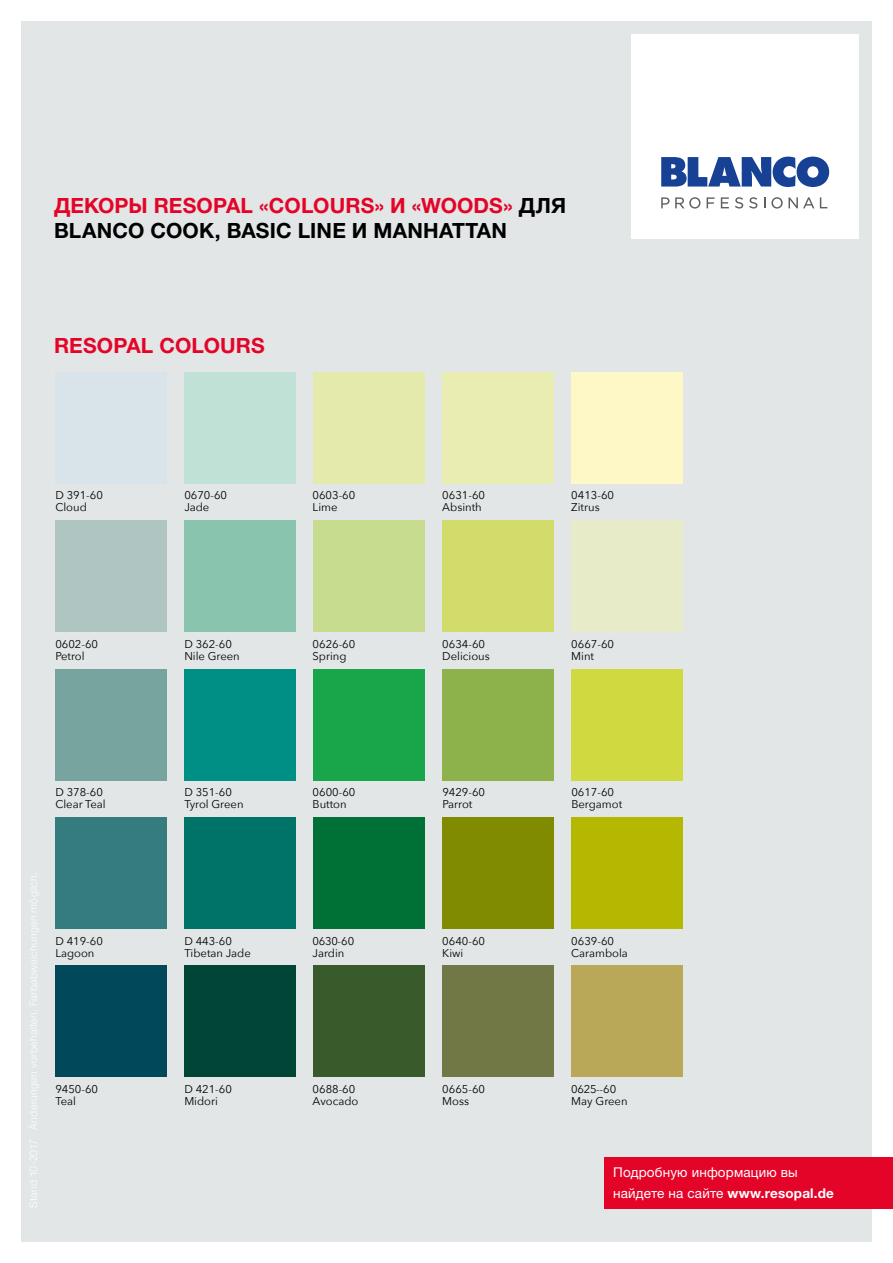
<style>
.page{position:relative;width:893px;height:1263px;background:#fff}
.page>*{position:absolute;margin:0;border:0;box-sizing:border-box;transform-origin:0 0}
.t1{font:700 21px/25.5px "Helvetica Neue LTW1 G";letter-spacing:.005em;color:#000}
.t2{font:700 21px "Helvetica Neue LTW1 G";letter-spacing:.005em;color:#e40428}
.t3{font:13.5px/21px "Helvetica Neue LTW1 G";letter-spacing:.01em;color:#fff}
.t4{font:11.25px/12px "Avenir Next";color:#000}
.s1{color:#e40428}
.s2{font-weight:700}
</style>
<div class="page">
<div style="left:21px;top:21px;width:851px;height:1220px;background:#e2e6e6"></div>
<div style="left:631px;top:34px;width:228px;height:204px;background:#fff"></div>
<svg style="left:661px;top:157px;width:168px;height:30px"></svg>
<svg style="left:661px;top:197px;width:8px;height:11px"></svg>
<svg style="left:675px;top:197px;width:25px;height:12px"></svg>
<svg style="left:707px;top:197px;width:8px;height:11px"></svg>
<svg style="left:721px;top:197px;width:8px;height:11px"></svg>
<svg style="left:735px;top:197px;width:8px;height:12px"></svg>
<svg style="left:749px;top:197px;width:8px;height:12px"></svg>
<svg style="left:771px;top:197px;width:43px;height:12px"></svg>
<svg style="left:820px;top:197px;width:7px;height:11px"></svg>
<div style="left:55px;top:965px;width:112px;height:112px;background:#00485a"></div>
<div style="left:184px;top:965px;width:112px;height:112px;background:#004536"></div>
<div style="left:313px;top:965px;width:112px;height:112px;background:#395a2a"></div>
<div style="left:442px;top:965px;width:112px;height:112px;background:#717846"></div>
<div style="left:571px;top:965px;width:112px;height:112px;background:#b8a857"></div>
<div style="left:55px;top:520px;width:112px;height:112px;background:#aec5c2"></div>
<div style="left:184px;top:520px;width:112px;height:112px;background:#88c4ae"></div>
<div style="left:313px;top:520px;width:112px;height:112px;background:#c8dc8f"></div>
<div style="left:442px;top:520px;width:112px;height:112px;background:#d2dc6a"></div>
<div style="left:571px;top:520px;width:112px;height:112px;background:#e7ebc8"></div>
<div style="left:55px;top:668px;width:112px;height:112px;background:#77a49f"></div>
<div style="left:184px;top:668px;width:112px;height:112px;background:#008f85"></div>
<div style="left:313px;top:668px;width:112px;height:112px;background:#19a64a"></div>
<div style="left:442px;top:668px;width:112px;height:112px;background:#8eb24b"></div>
<div style="left:571px;top:668px;width:112px;height:112px;background:#d0d940"></div>
<div style="left:55px;top:817px;width:112px;height:112px;background:#347c7d"></div>
<div style="left:184px;top:817px;width:112px;height:112px;background:#007369"></div>
<div style="left:313px;top:817px;width:112px;height:112px;background:#007136"></div>
<div style="left:442px;top:817px;width:112px;height:112px;background:#808b00"></div>
<div style="left:571px;top:817px;width:112px;height:112px;background:#b5b800"></div>
<div style="left:55px;top:372px;width:112px;height:112px;background:#d8e3ea"></div>
<div style="left:184px;top:372px;width:112px;height:112px;background:#bfe1d6"></div>
<div style="left:313px;top:372px;width:112px;height:112px;background:#e4eaac"></div>
<div style="left:442px;top:372px;width:112px;height:112px;background:#eaedb1"></div>
<div style="left:571px;top:372px;width:112px;height:112px;background:#fef8c6"></div>
<div style="left:605px;top:1157px;width:288px;height:51px;background:#e40428"></div>
<h1 class="t1" style="left:54px;top:192px;width:514px"><span class="s1">ДЕКОРЫ RESOPAL «COLOURS» И «WOODS»</span> ДЛЯ<br>BLANCO COOK, BASIC LINE И MANHATTAN</h1>
<h1 class="t2" style="left:54px;top:332px;width:212px">RESOPAL COLOURS</h1>
<p class="t4" style="left:55px;top:489px;width:49px">D 391-60<br>Cloud</p>
<p class="t4" style="left:184px;top:489px;width:44px">0670-60<br>Jade</p>
<p class="t4" style="left:313px;top:489px;width:44px">0603-60<br>Lime</p>
<p class="t4" style="left:442px;top:489px;width:44px">0631-60<br>Absinth</p>
<p class="t4" style="left:571px;top:489px;width:44px">0413-60<br>Zitrus</p>
<p class="t4" style="left:55px;top:638px;width:44px">0602-60<br>Petrol</p>
<p class="t4" style="left:184px;top:638px;width:57px">D 362-60<br>Nile Green</p>
<p class="t4" style="left:313px;top:638px;width:44px">0626-60<br>Spring</p>
<p class="t4" style="left:442px;top:638px;width:49px">0634-60<br>Delicious</p>
<p class="t4" style="left:571px;top:638px;width:44px">0667-60<br>Mint</p>
<p class="t4" style="left:55px;top:786px;width:52px">D 378-60<br>Clear Teal</p>
<p class="t4" style="left:184px;top:786px;width:61px">D 351-60<br>Tyrol Green</p>
<p class="t4" style="left:313px;top:786px;width:44px">0600-60<br>Button</p>
<p class="t4" style="left:442px;top:786px;width:44px">9429-60<br>Parrot</p>
<p class="t4" style="left:571px;top:786px;width:52px">0617-60<br>Bergamot</p>
<p class="t4" style="left:55px;top:934px;width:49px">D 419-60<br>Lagoon</p>
<p class="t4" style="left:184px;top:934px;width:68px">D 443-60<br>Tibetan Jade</p>
<p class="t4" style="left:313px;top:934px;width:43px">0630-60<br>Jardin</p>
<p class="t4" style="left:442px;top:934px;width:44px">0640-60<br>Kiwi</p>
<p class="t4" style="left:571px;top:934px;width:58px">0639-60<br>Carambola</p>
<p class="t4" style="left:55px;top:1083px;width:44px">9450-60<br>Teal</p>
<p class="t4" style="left:184px;top:1083px;width:49px">D 421-60<br>Midori</p>
<p class="t4" style="left:313px;top:1083px;width:47px">0688-60<br>Avocado</p>
<p class="t4" style="left:442px;top:1083px;width:44px">0665-60<br>Moss</p>
<p class="t4" style="left:571px;top:1083px;width:58px">0625--60<br>May Green</p>
<p class="t3" style="left:613px;top:1162px;width:222px">Подробную информацию вы найдете на сайте <span class="s2">www.resopal.de</span></p>
</div>
